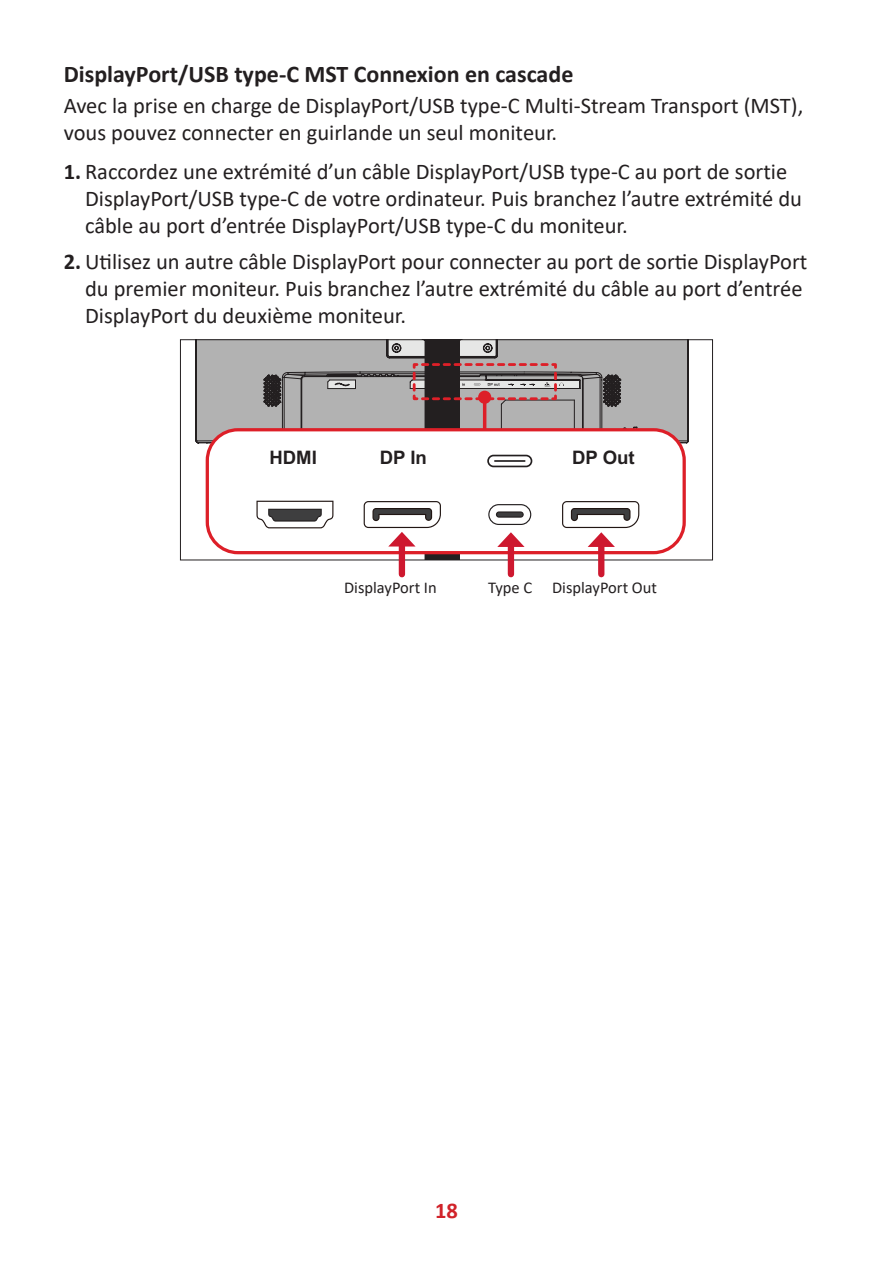
<style>
.page{position:relative;width:893px;height:1263px;background:#fff}
.page>*{position:absolute;margin:0;border:0;box-sizing:border-box;transform-origin:0 0}
.t1{font:700 24px "Calibri";color:#231f20}
.t2{font:22.5px/27px "Calibri";color:#231f20}
.t3{font:700 22.5px "Calibri";color:#d1232a}
.t4{font:700 18.6px "Arial";color:#231f20}
.t5{font:16.5px "Calibri";color:#231f20}
.s1{font-weight:700}
</style>
<div class="page">
<div style="left:399px;top:541px;width:6px;height:33px;background:#ce182f"></div>
<div style="left:598px;top:541px;width:6px;height:33px;background:#ce182f"></div>
<div style="left:508px;top:541px;width:6px;height:33px;background:#ce182f"></div>
<svg style="left:196px;top:340px;width:492px;height:220px"></svg>
<p class="t1" style="left:64px;top:57px;width:511px">DisplayPort/USB type-C MST Connexion en cascade</p>
<p class="t2" style="left:64px;top:91px;width:741px">Avec la prise en charge de DisplayPort/USB type-C Multi-Stream Transport (MST), vous pouvez connecter en guirlande un seul moniteur.</p>
<p class="t2" style="left:85px;top:158px;width:718px;text-indent:-21px"><span class="s1">1.</span> Raccordez une extrémité d’un câble DisplayPort/USB type-C au port de sortie<br>DisplayPort/USB type-C de votre ordinateur. Puis branchez l’autre extrémité du câble au port d’entrée DisplayPort/USB type-C du moniteur.</p>
<p class="t2" style="left:85px;top:247px;width:724px;text-indent:-21px"><span class="s1">2.</span> Utilisez un autre câble DisplayPort pour connecter au port de sortie DisplayPort du premier moniteur. Puis branchez l’autre extrémité du câble au port d’entrée<br>DisplayPort du deuxième moniteur.</p>
<p class="t4" style="left:269px;top:445px;width:49px">HDMI</p>
<p class="t4" style="left:380px;top:445px;width:49px">DP In</p>
<p class="t4" style="left:572px;top:445px;width:64px">DP Out</p>
<p class="t5" style="left:344px;top:576px;width:94px">DisplayPort In</p>
<p class="t5" style="left:488px;top:576px;width:170px">Type C DisplayPort Out</p>
<p class="t3" style="left:435px;top:1194px;width:24px">18</p>
</div>
